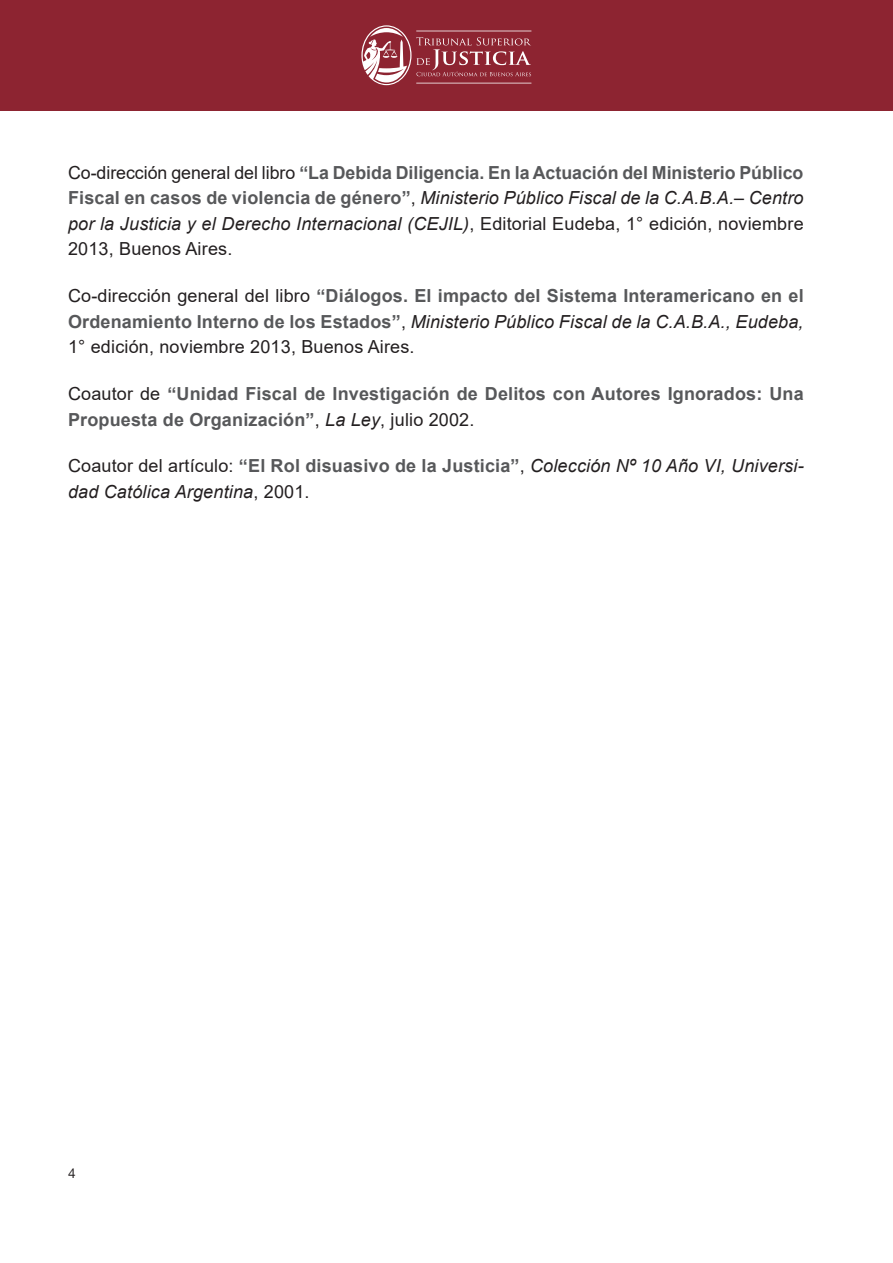
<style>
.page{position:relative;width:893px;height:1263px;background:#fff}
.page>*{position:absolute;margin:0;border:0;box-sizing:border-box;transform-origin:0 0}
.Texto{font:700 18px/25.5px "Arial";letter-spacing:.01em;color:#57585a;text-align:justify}
.Texto-2{font:italic 18px/25.5px "Arial";letter-spacing:.01em;color:#231f20}
.t1{font:13.5px "Helvetica Neue LT Std";color:#231f20}
.s1{font-weight:400;color:#231f20}
.s2{font-weight:400;font-style:italic;color:#231f20}
.s3{font-style:normal}
.s4{font-weight:700;font-style:normal;color:#57585a}
</style>
<div class="page">
<div style="left:0;top:0;width:893px;height:111px;background:#8d2431"></div>
<svg style="left:361px;top:25px;width:170px;height:60px"></svg>
<p class="Texto" style="left:68px;top:160px;width:737px"><span class="s1">Co-dirección general del libro</span> “La Debida Diligencia. En la Actuación del Ministerio Público Fiscal en casos de violencia de género”<span class="s1">,</span> <span class="s2">Ministerio Público Fiscal de la C.A.B.A.– Centro por la Justicia y el Derecho Internacional (CEJIL)</span><span class="s1">, Editorial Eudeba, 1° edición, noviembre 2013, Buenos Aires.</span></p>
<p class="Texto" style="left:68px;top:283px;width:737px"><span class="s1">Co-dirección general del libro</span> “Diálogos. El impacto del Sistema Interamericano en el Ordenamiento Interno de los Estados”<span class="s1">,</span> <span class="s2">Ministerio Público Fiscal de la C.A.B.A., Eudeba, </span><span class="s1">1° edición, noviembre 2013, Buenos Aires.</span></p>
<p class="Texto" style="left:68px;top:381px;width:737px"><span class="s1">Coautor de</span> “Unidad Fiscal de Investigación de Delitos con Autores Ignorados: Una<br>Propuesta de Organización”<span class="s1">,</span> <span class="s2">La Ley</span><span class="s1">, julio 2002.</span></p>
<p class="Texto-2" style="left:68px;top:453px;width:737px"><span class="s3">Coautor del artículo:</span> <span class="s4">“El Rol disuasivo de la Justicia”</span><span class="s3">,</span> Colección Nº 10 Año VI, Universi&shy;dad Católica Argentina<span class="s3">, 2001.</span></p>
<p class="t1" style="left:68px;top:1165px;width:9px">4</p>
</div>
